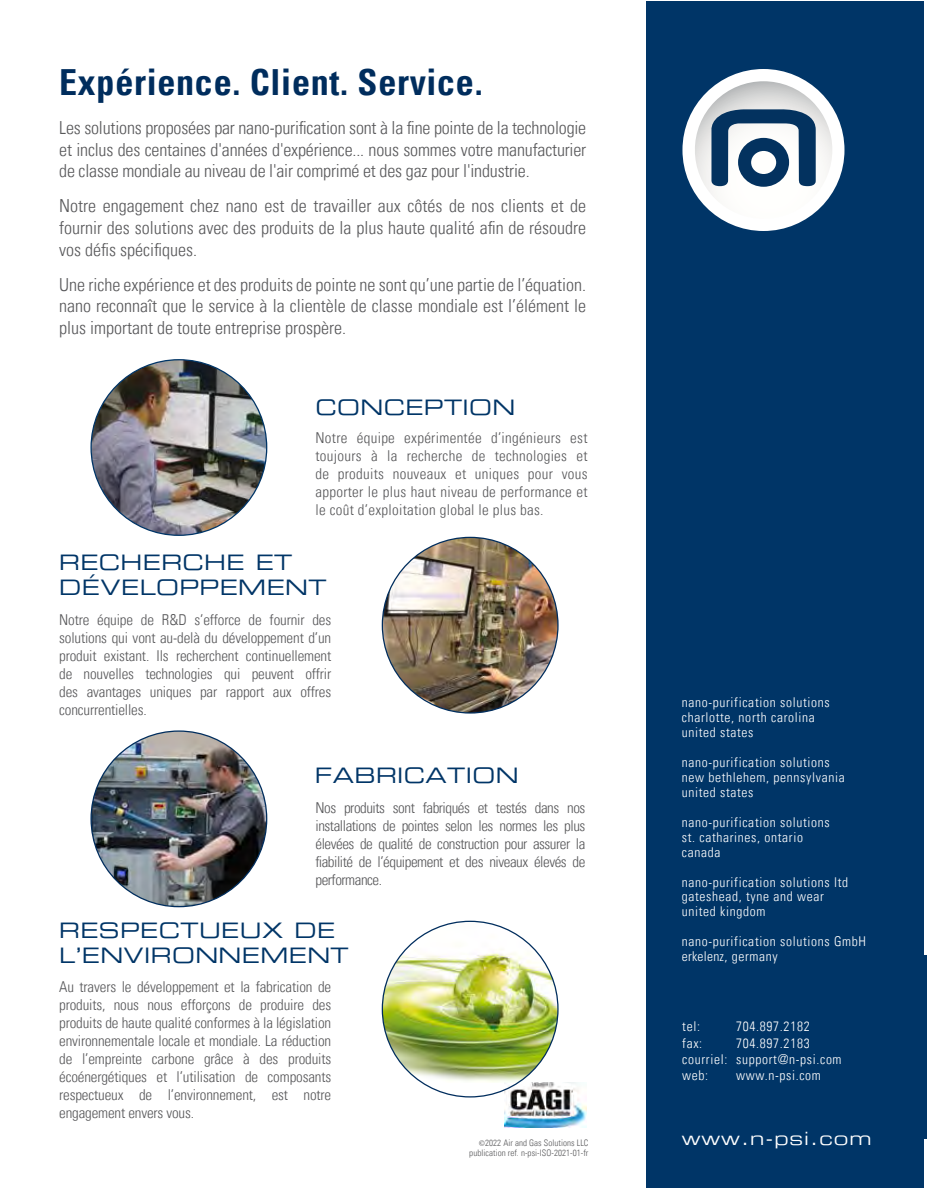
<style>
.page{position:relative;width:927px;height:1188px;background:#fff}
.page>*{position:absolute;margin:0;border:0;box-sizing:border-box;transform-origin:0 0}
.t1{font:700 condensed 36px "Univers";letter-spacing:.02em;color:#002d5d}
.t2{font:21px/25.2px "Eurostile Extended Two";letter-spacing:.02em;color:#003567}
.t3{font:300 condensed 18px/21.6px "Univers LT";color:#58585a;text-align:justify}
.t4{font:18px "Eurostile Extended Two";letter-spacing:.05em;color:#fff}
.t5{font:300 condensed 15px/18px "Univers LT";letter-spacing:-.01em;color:#58585a;text-align:justify}
.t6{font:300 condensed 13.5px/15px "Univers LT";letter-spacing:.05em;color:#fff}
.t7{font:300 condensed 13.5px "Univers LT Std";letter-spacing:.02em;color:#fff}
.t8{font:300 condensed 9px/10.8px "Univers LT";letter-spacing:.005em;color:#58585a;text-align:right}
.s1{font-family:"Minion Pro";font-weight:400;font-stretch:normal}
.s2{font-family:"Univers LT"}
</style>
<div class="page">
<div style="left:922px;top:956px;width:5px;height:183px;background:#003567"></div>
<svg style="left:500px;top:1082px;width:87px;height:46px"></svg>
<img style="left:505px;top:1083px;width:82px;height:44px">
<img style="left:91px;top:360px;width:176px;height:175px;border-radius:87px">
<img style="left:382px;top:537px;width:176px;height:176px;border-radius:88px">
<img style="left:91px;top:731px;width:176px;height:176px;border-radius:88px">
<div style="left:646px;top:2px;width:278px;height:1186px;background:#003567"></div>
<div style="left:682px;top:69px;width:162px;height:162px;background:#fff;border-radius:50%"></div>
<svg style="left:688px;top:81px;width:151px;height:144px"></svg>
<img style="left:382px;top:921px;width:176px;height:162px">
<h1 class="t1" style="left:59px;top:60px;width:425px">Expérience. Client. Service.</h1>
<p class="t3" style="left:59px;top:117px;width:529px">Les solutions proposées par nano-purification sont à la fine pointe de la technologie et inclus des centaines d'années d'expérience... nous sommes votre manufacturier de classe mondiale au niveau de l'air comprimé et des gaz pour l'industrie.</p>
<p class="t3" style="left:59px;top:195px;width:529px">Notre engagement chez nano est de travailler aux côtés de nos clients et de fournir des solutions avec des produits de la plus haute qualité afin de résoudre vos défis spécifiques.</p>
<p class="t3" style="left:59px;top:274px;width:529px">Une riche expérience et des produits de pointe ne sont qu’une partie de l’équation. nano reconnaît que le service à la clientèle de classe mondiale est l’élément le plus important de toute entreprise prospère.</p>
<h2 class="t2" style="left:315px;top:395px;width:201px">CONCEPTION</h2>
<p class="t5" style="left:315px;top:429px;width:274px">Notre équipe expérimentée d’ingénieurs est toujours à la recherche de technologies et de produits nouveaux et uniques pour vous apporter le plus haut niveau de performance et le coût d’exploitation global le plus bas.</p>
<h2 class="t2" style="left:59px;top:550px;width:269px">RECHERCHE ET<br>DÉVELOPPEMENT</h2>
<p class="t5" style="left:59px;top:611px;width:274px">Notre équipe de R&amp;D s’efforce de fournir des solutions qui vont au-delà du développement d’un produit existant. Ils recherchent continuellement de nouvelles technologies qui peuvent offrir des avantages uniques par rapport aux offres concurrentielles.</p>
<h2 class="t2" style="left:315px;top:763px;width:205px">FABRICATION</h2>
<p class="t5" style="left:315px;top:799px;width:271px">Nos produits sont fabriqués et testés dans nos installations de pointes selon les normes les plus élevées de qualité de construction pour assurer la fiabilité de l’équipement et des niveaux élevés de performance.</p>
<h2 class="t2" style="left:59px;top:917px;width:291px">RESPECTUEUX DE<br>L’ENVIRONNEMENT</h2>
<p class="t5" style="left:59px;top:978px;width:274px">Au travers le développement et la fabrication de produits, nous nous efforçons de produire des produits de haute qualité conformes à la législation environnementale locale et mondiale. La réduction de l’empreinte carbone grâce à des produits écoénergétiques et l’utilisation de composants respectueux de l’environnement, est notre engagement envers vous.</p>
<p class="t8" style="left:469px;top:1137px;width:121px"><span class="s1">©</span>2022 Air and Gas Solutions LLC publication ref. n-psi-ISO-2021-01-fr</p>
<p class="t6" style="left:682px;top:694px;width:149px">nano-purification solutions charlotte, north carolina united states</p>
<p class="t6" style="left:682px;top:754px;width:164px">nano-purification solutions new bethlehem, pennsylvania united states</p>
<p class="t6" style="left:682px;top:814px;width:149px">nano-purification solutions st. catharines, ontario canada</p>
<p class="t6" style="left:682px;top:874px;width:168px">nano-purification solutions ltd gateshead, tyne and wear united kingdom</p>
<p class="t6" style="left:682px;top:934px;width:186px">nano-purification solutions GmbH</p>
<p class="t7" style="left:682px;top:949px;width:98px">erkelenz<span class="s2">, germany</span></p>
<p class="t6" style="left:682px;top:1019px;width:19px">tel:</p>
<p class="t6" style="left:736px;top:1019px;width:75px">704.897.2182</p>
<p class="t6" style="left:682px;top:1035px;width:22px">fax:</p>
<p class="t6" style="left:682px;top:1035px;width:161px;line-height:16.2px;text-indent:54px">704.897.2183 courriel: support@n-psi.com web:</p>
<p class="t6" style="left:736px;top:1068px;width:86px">www.n-psi.com</p>
<p class="t4" style="left:682px;top:1126px;width:191px">www.n-psi.com</p>
</div>
